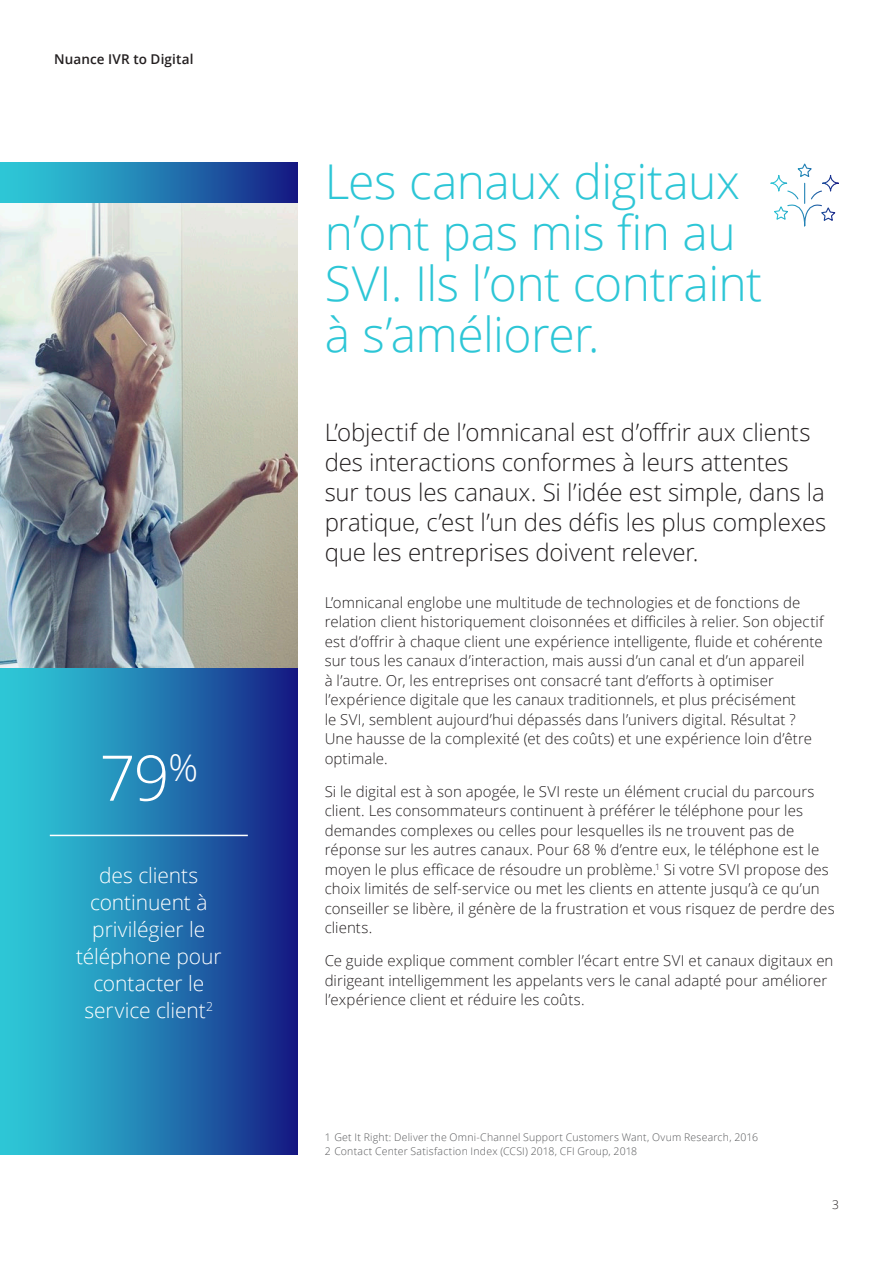
<style>
.page{position:relative;width:893px;height:1263px;background:#fff}
.page>*{position:absolute;margin:0;border:0;box-sizing:border-box;transform-origin:0 0}
.Sidebar_Large_Blue_N{font:300 63px "Open Sans";color:#fff}
.Intro_Main_headline{font:300 48px/51px "Open Sans";letter-spacing:-.01em;color:#2dc6d6}
.Intro_text_16_20{font:300 24px/30px "Open Sans";letter-spacing:-.005em;color:#231f20}
.Callout_or_quote_14{font:300 21px/27px "Open Sans";letter-spacing:-.005em;color:#fff;text-align:center}
.Body_Text_10_13{font:300 15px/19.5px "Open Sans";letter-spacing:.005em;color:#231f20}
.Brochure_9_11{font:600 13.5px "Open Sans";letter-spacing:.01em;color:#231f20}
.t1{font:300 12px "Open Sans";color:#231f20}
.Footnote_7_9{font:300 10.5px "Open Sans";letter-spacing:.02em;color:#57585a}
</style>
<div class="page">
<div style="left:0;top:658px;width:298px;height:497px;background:linear-gradient(to right,#30d6de,#162187)"></div>
<img style="left:0;top:202px;width:298px;height:465px">
<div style="left:0;top:162px;width:298px;height:40px;background:linear-gradient(to right,#2fd6de,#162186)"></div>
<hr style="left:50px;top:835px;width:198px;height:1px;background:#fff">
<svg style="left:770px;top:163px;width:69px;height:64px"></svg>
<p class="Brochure_9_11" style="left:54px;top:50px;width:141px">Nuance IVR to Digital</p>
<p class="Sidebar_Large_Blue_N" style="left:99px;top:735px;width:100px">79<sup>%</sup></p>
<p class="Callout_or_quote_14" style="left:76px;top:861px;width:147px">des clients continuent à privilégier le téléphone pour contacter le service client<sup>2</sup></p>
<p class="Intro_Main_headline" style="left:325px;top:155px;width:439px">Les canaux digitaux n’ont pas mis fin au<br>SVI. Ils l’ont contraint à s’améliorer.</p>
<p class="Intro_text_16_20" style="left:325px;top:417px;width:503px">L’objectif de l’omnicanal est d’offrir aux clients des interactions conformes à leurs attentes sur tous les canaux. Si l’idée est simple, dans la pratique, c’est l’un des défis les plus complexes que les entreprises doivent relever.</p>
<p class="Body_Text_10_13" style="left:325px;top:592px;width:501px">L’omnicanal englobe une multitude de technologies et de fonctions de relation client historiquement cloisonnées et difficiles à relier. Son objectif est d’offrir à chaque client une expérience intelligente, fluide et cohérente sur tous les canaux d’interaction, mais aussi d’un canal et d’un appareil<br>à l’autre. Or, les entreprises ont consacré tant d’efforts à optimiser l’expérience digitale que les canaux traditionnels, et plus précisément<br>le SVI, semblent aujourd’hui dépassés dans l’univers digital. Résultat ?<br>Une hausse de la complexité (et des coûts) et une expérience loin d’être optimale.</p>
<p class="Body_Text_10_13" style="left:325px;top:781px;width:511px">Si le digital est à son apogée, le SVI reste un élément crucial du parcours client. Les consommateurs continuent à préférer le téléphone pour les demandes complexes ou celles pour lesquelles ils ne trouvent pas de réponse sur les autres canaux. Pour 68 % d’entre eux, le téléphone est le moyen le plus efficace de résoudre un problème.<sup>1</sup> Si votre SVI propose des choix limités de self-service ou met les clients en attente jusqu’à ce qu’un conseiller se libère, il génère de la frustration et vous risquez de perdre des clients.</p>
<p class="Body_Text_10_13" style="left:325px;top:951px;width:510px">Ce guide explique comment combler l’écart entre SVI et canaux digitaux en dirigeant intelligemment les appelants vers le canal adapté pour améliorer l’expérience client et réduire les coûts.</p>
<p class="Footnote_7_9" style="left:325px;top:1130px;width:435px">1 Get It Right: Deliver the Omni-Channel Support Customers Want, Ovum Research, 2016</p>
<p class="Footnote_7_9" style="left:325px;top:1144px;width:314px">2 Contact Center Satisfaction Index (CCSI) 2018, CFI Group, 2018</p>
<p class="t1" style="left:832px;top:1196px;width:8px">3</p>
</div>
